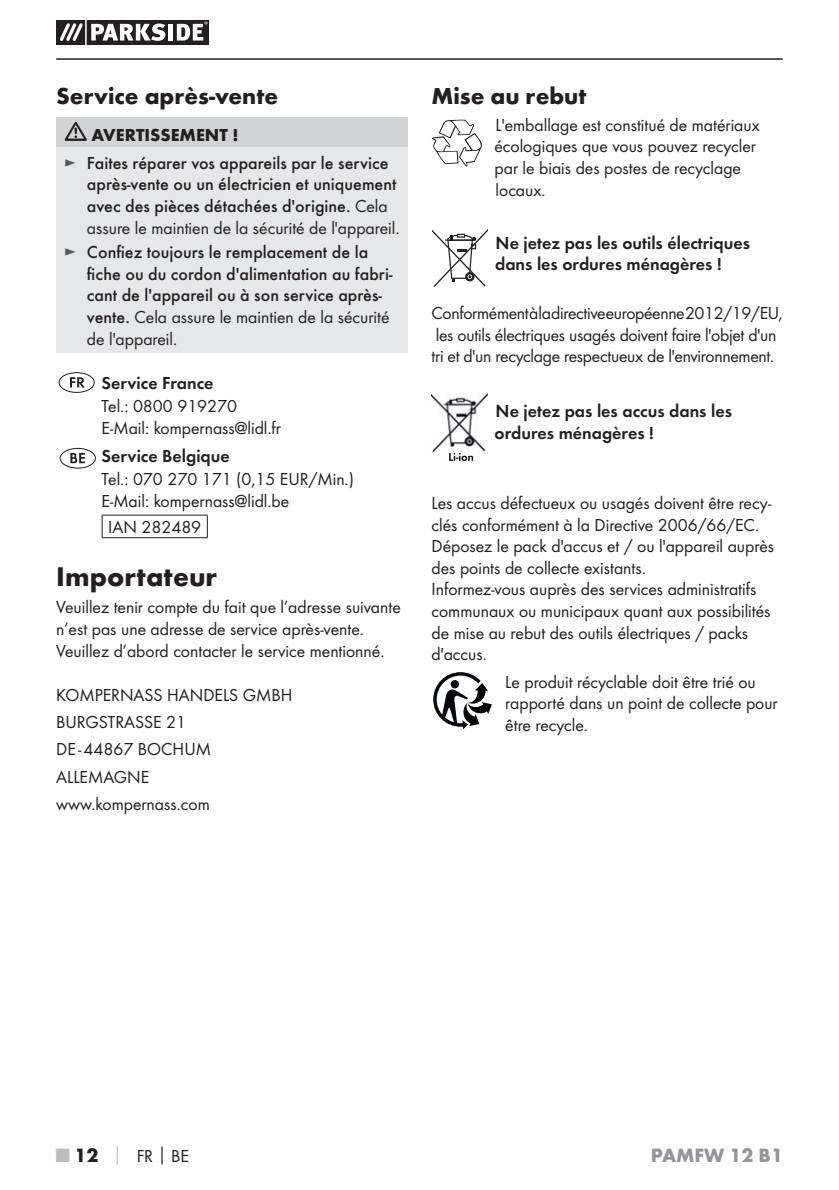
<style>
.page{position:relative;width:839px;height:1190px;background:#fff}
.page>*{position:absolute;margin:0;border:0;box-sizing:border-box;transform-origin:0 0}
.t1{font:700 28px "Futura";color:#231f20}
.t2{font:700 24px "Futura";color:#231f20}
.t3{font:700 20px "Futura";color:#939598}
.t4{font:18px/21.6px "Futura Boo";color:#231f20}
.t5{font:500 18px/21.6px "Futura";color:#231f20}
.t6{font:18px/21.6px "Futura Dem";color:#231f20}
.s1{font-weight:700}
.s2{font-family:"Futura Boo";font-weight:400;color:#58595b}
.s3{font-family:"Futura Boo";font-weight:400}
.s4{font-family:"Futura";font-weight:500}
.s5{font-family:"Futura";font-weight:700;font-size:20px;color:#bbbdc0}
.s6{font-family:"Futura";font-weight:700;font-size:20px}
.s7{font-family:"Futura";font-weight:700;color:#bbbdc0}
.s8{font-family:"Futura";font-weight:700}
</style>
<div class="page">
<hr style="left:56px;top:58px;width:726px;height:2px;background:#231f20">
<svg style="left:56px;top:20px;width:153px;height:25px"></svg>
<hr style="left:85px;top:20px;width:2px;height:25px;background:#fff">
<div style="left:56px;top:117px;width:351px;height:30px;background:#d1d3d4"></div>
<div style="left:56px;top:147px;width:351px;height:205px;background:#e6e7e8"></div>
<svg style="left:65px;top:122px;width:22px;height:19px"></svg>
<div style="left:59px;top:372px;width:36px;height:21px;border:1px solid #231f20;border-radius:50%"></div>
<svg style="left:70px;top:377px;width:15px;height:10px"></svg>
<div style="left:60px;top:448px;width:36px;height:20px;border:1px solid #231f20;border-radius:50%"></div>
<svg style="left:70px;top:453px;width:15px;height:10px"></svg>
<hr style="left:102px;top:514px;width:106px;height:1px;background:#231f20">
<svg style="left:102px;top:515px;width:1px;height:22px"></svg>
<svg style="left:207px;top:515px;width:1px;height:22px"></svg>
<hr style="left:102px;top:537px;width:106px;height:1px;background:#231f20">
<svg style="left:433px;top:672px;width:58px;height:57px"></svg>
<svg style="left:431px;top:120px;width:50px;height:46px"></svg>
<svg style="left:432px;top:229px;width:55px;height:58px"></svg>
<img style="left:431px;top:394px;width:56px;height:67px">
<img style="left:449px;top:453px;width:23px;height:8px">
<h2 class="t2" style="left:56px;top:86px;width:223px">Service après-vente</h2>
<p class="t5" style="left:64px;top:122px;width:325px;line-height:28px;text-indent:27px"><span class="s1">AVERTISSEMENT !<br></span><span class="s2">►</span> Faites réparer vos appareils par le service</p>
<p class="t5" style="left:87px;top:175px;width:311px">après-vente ou un électricien et uniquement avec des pièces détachées d'origine. <span class="s3">Cela</span></p>
<p class="t4" style="left:87px;top:218px;width:314px">assure le maintien de la sécurité de l'appareil.</p>
<p class="t5" style="left:87px;top:242px;width:307px;text-indent:-23px"><span class="s2">►</span> Confiez toujours le remplacement de la fiche ou du cordon d'alimentation au fabri&shy;cant de l'appareil ou à son service après-</p>
<p class="t4" style="left:87px;top:307px;width:304px"><span class="s4">vente.</span> Cela assure le maintien de la sécurité de l'appareil.</p>
<p class="t6" style="left:102px;top:373px;width:113px">Service France</p>
<p class="t4" style="left:102px;top:395px;width:181px;line-height:22.4px">Tel.: 0800 919270<br>E-Mail: kompernass@lidl.fr</p>
<p class="t6" style="left:102px;top:446px;width:129px">Service Belgique</p>
<p class="t4" style="left:102px;top:468px;width:254px;line-height:22.4px">Tel.: 070 270 171 (0,15 EUR/Min.)<br>E-Mail: kompernass@lidl.be</p>
<p class="t4" style="left:108px;top:517px;width:94px">IAN 282489</p>
<h1 class="t1" style="left:56px;top:565px;width:162px">Importateur</h1>
<p class="t4" style="left:56px;top:597px;width:346px">Veuillez tenir compte du fait que l’adresse suivante n’est pas une adresse de service après-vente.<br>Veuillez d’abord contacter le service mentionné.</p>
<p class="t4" style="left:56px;top:682px;width:238px;line-height:27.2px">KOMPERNASS HANDELS GMBH<br>BURGSTRASSE 21<br>DE - 44867 BOCHUM<br>ALLEMAGNE www.kompernass.com</p>
<h2 class="t2" style="left:431px;top:86px;width:156px">Mise au rebut</h2>
<p class="t4" style="left:494px;top:115px;width:266px">L'emballage est constitué de matériaux écologiques que vous pouvez recycler par le biais des postes de recyclage locaux.</p>
<p class="t6" style="left:495px;top:233px;width:256px">Ne jetez pas les outils électriques dans les ordures ménagères !</p>
<p class="t4" style="left:431px;top:303px;width:352px">Conformément à la directive européenne 2012/19/EU, les outils électriques usagés doivent faire l'objet d'un tri et d'un recyclage respectueux de l'environnement.</p>
<p class="t6" style="left:494px;top:401px;width:239px">Ne jetez pas les accus dans les ordures ménagères !</p>
<p class="t4" style="left:431px;top:493px;width:344px">Les accus défectueux ou usagés doivent être recy&shy;clés conformément à la Directive 2006/66/EC.<br>Déposez le pack d'accus et / ou l'appareil auprès des points de collecte existants.<br>Informez-vous auprès des services administratifs communaux ou municipaux quant aux possibilités de mise au rebut des outils électriques / packs d'accus.</p>
<p class="t4" style="left:505px;top:672px;width:274px">Le produit récyclable doit être trié ou rapporté dans un point de collecte pour être recycle.</p>
<p class="t4" style="left:56px;top:1146px;width:134px"><span class="s5">■</span> <span class="s6">12</span> <span class="s7">│</span> FR<span class="s8">│</span>BE</p>
<p class="t3" style="left:650px;top:1147px;width:134px">PAMFW 12 B1</p>
</div>
